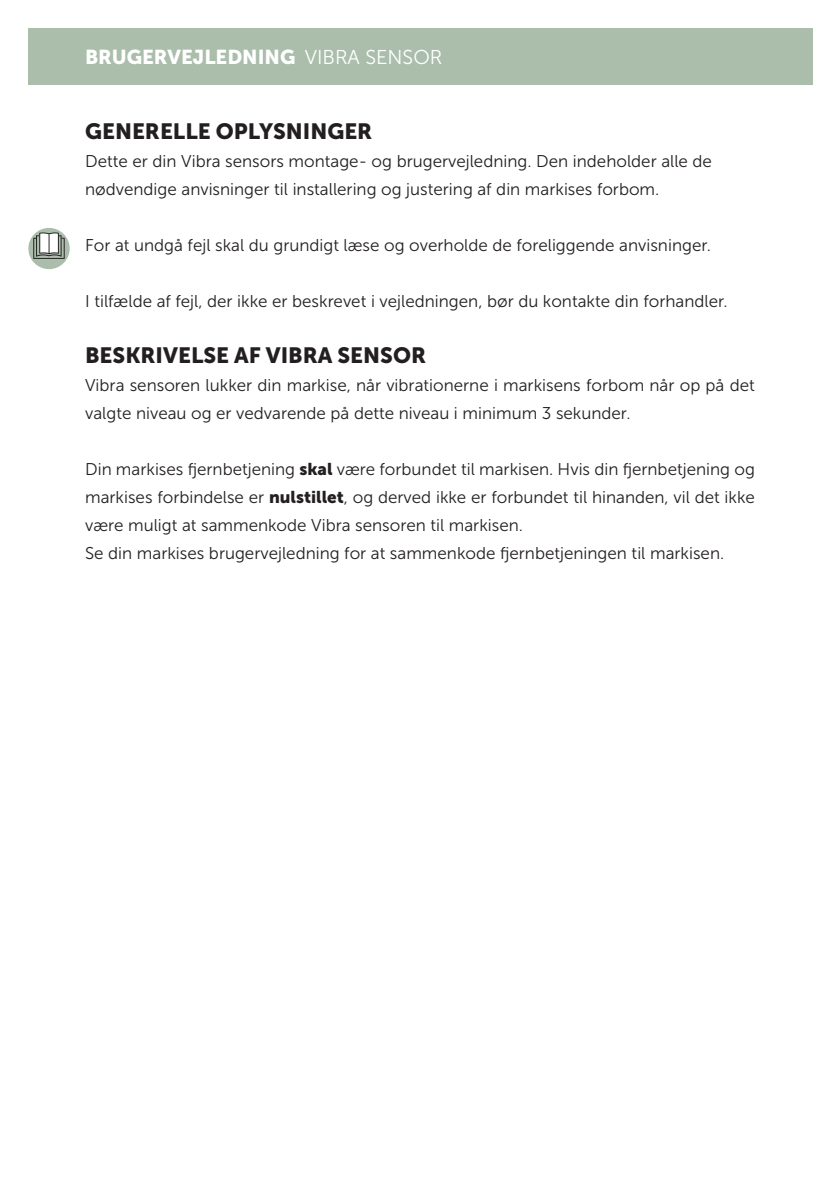
<style>
.page{position:relative;width:840px;height:1191px;background:#fff}
.page>*{position:absolute;margin:0;border:0;box-sizing:border-box;transform-origin:0 0}
.t1{font:22px "Museo Sans 900";color:#231f20}
.t2{font:20px "Museo Sans 900";color:#fff}
.t3{font:17px/28px "Museo Sans 300";color:#231f20}
.s1{font-family:"Museo Sans 300"}
.s2{font-family:"Museo Sans 900"}
</style>
<div class="page">
<div style="left:28px;top:28px;width:784px;height:57px;background:#aabeab"></div>
<div style="left:28px;top:228px;width:42px;height:41px;background:#aabeab;border-radius:50%"></div>
<svg style="left:33px;top:232px;width:32px;height:27px"></svg>
<p class="t2" style="left:85px;top:46px;width:358px">BRUGERVEJLEDNING <span class="s1">VIBRA SENSOR</span></p>
<p class="t1" style="left:85px;top:119px;width:288px">GENERELLE OPLYSNINGER</p>
<p class="t3" style="left:85px;top:147px;width:628px">Dette er din Vibra sensors montage- og brugervejledning. Den indeholder alle de nødvendige anvisninger til installering og justering af din markises forbom.</p>
<p class="t3" style="left:85px;top:231px;width:627px">For at undgå fejl skal du grundigt læse og overholde de foreliggende anvisninger.</p>
<p class="t3" style="left:85px;top:287px;width:643px">I tilfælde af fejl, der ikke er beskrevet i vejledningen, bør du kontakte din forhandler.</p>
<p class="t1" style="left:85px;top:343px;width:342px">BESKRIVELSE AF VIBRA SENSOR</p>
<p class="t3" style="left:85px;top:371px;width:670px">Vibra sensoren lukker din markise, når vibrationerne i markisens forbom når op på det valgte niveau og er vedvarende på dette niveau i minimum 3 sekunder.</p>
<p class="t3" style="left:85px;top:455px;width:671px">Din markises fjernbetjening <span class="s2">skal</span> være forbundet til markisen. Hvis din fjernbetjening og markises forbindelse er <span class="s2">nulstillet</span>, og derved ikke er forbundet til hinanden, vil det ikke være muligt at sammenkode Vibra sensoren til markisen.<br>Se din markises brugervejledning for at sammenkode fjernbetjeningen til markisen.</p>
</div>
